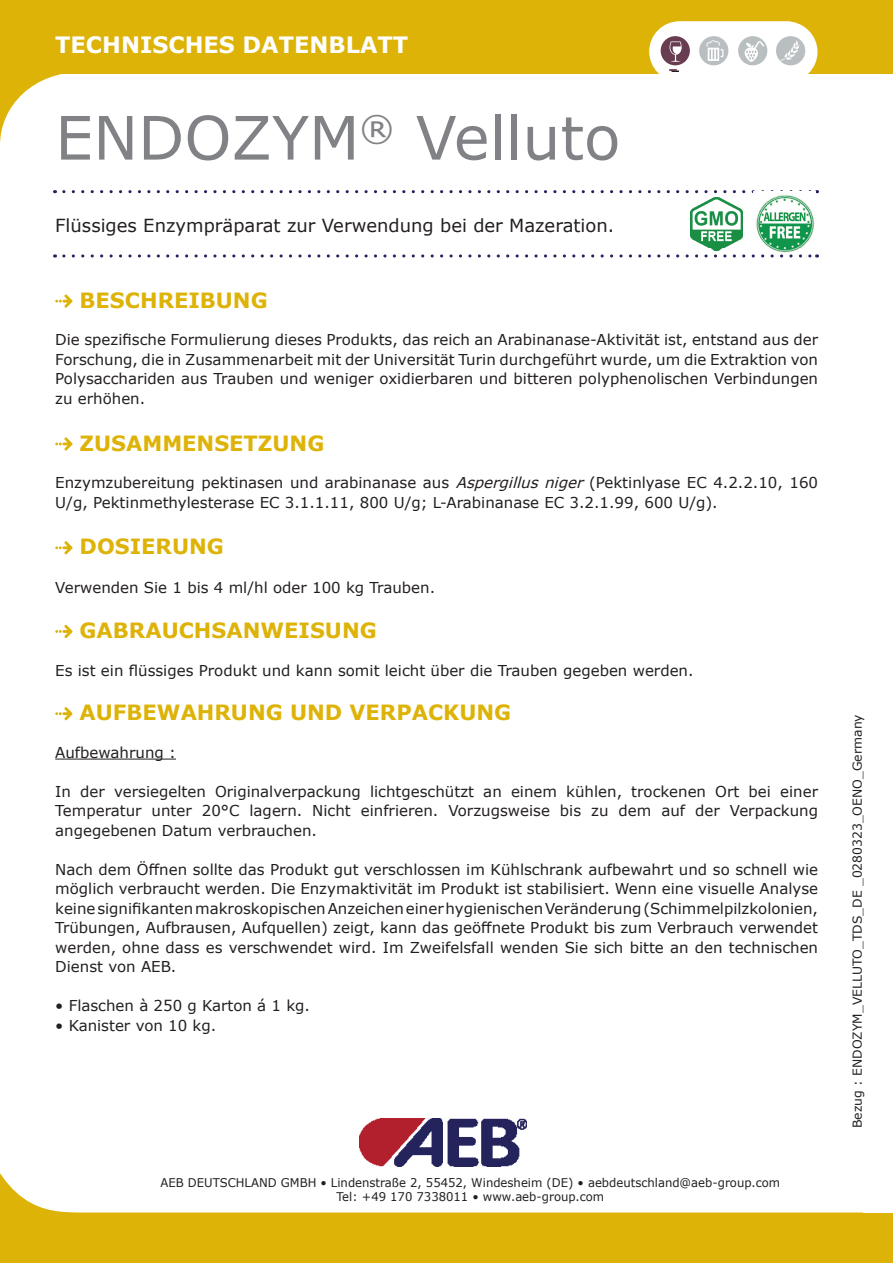
<style>
.page{position:relative;width:893px;height:1263px;background:#fff}
.page>*{position:absolute;margin:0;border:0;box-sizing:border-box;transform-origin:0 0}
.t1{font:60px "Verdana";color:#808285}
.t2{font:700 22.5px "Verdana";color:#fff}
.t3{font:700 21px "Verdana";color:#deb308}
.t4{font:18px "Verdana";color:#231f20}
.t5{font:15px/19.5px "Verdana";color:#231f20;text-align:justify}
.t6{font:12.3px "Verdana";color:#231f20}
.t7{font:12px/14.4px "Verdana";color:#231f20;text-align:center}
.s1{font-style:italic}
</style>
<div class="page">
<div style="left:0;top:0;width:893px;height:73px;background:#deb308"></div>
<svg style="left:0;top:28px;width:863px;height:115px"></svg>
<svg style="left:0;top:1173px;width:64px;height:39px"></svg>
<div style="left:0;top:1212px;width:893px;height:51px;background:#deb308"></div>
<svg style="left:649px;top:21px;width:167px;height:61px"></svg>
<div style="left:650px;top:22px;width:167px;height:60px;background:#fff;border-radius:30px"></div>
<div style="left:776px;top:36px;width:29px;height:29px;background:#b9bec0;border-radius:50%"></div>
<svg style="left:780px;top:40px;width:20px;height:21px"></svg>
<div style="left:738px;top:36px;width:29px;height:29px;background:#b9bec0;border-radius:50%"></div>
<div style="left:661px;top:36px;width:29px;height:29px;background:#693d51;border-radius:50%"></div>
<div style="left:699px;top:36px;width:29px;height:29px;background:#b9bec0;border-radius:50%"></div>
<svg style="left:706px;top:40px;width:17px;height:21px"></svg>
<svg style="left:670px;top:41px;width:12px;height:21px"></svg>
<svg style="left:745px;top:41px;width:20px;height:21px"></svg>
<svg style="left:64px;top:190px;width:753px;height:3px"></svg>
<svg style="left:64px;top:254px;width:753px;height:4px"></svg>
<hr style="left:55px;top:759px;width:121px;height:1px;background:#231f20">
<svg style="left:55px;top:295px;width:17px;height:13px"></svg>
<svg style="left:55px;top:437px;width:17px;height:13px"></svg>
<svg style="left:55px;top:541px;width:17px;height:13px"></svg>
<svg style="left:55px;top:625px;width:17px;height:13px"></svg>
<svg style="left:55px;top:707px;width:17px;height:13px"></svg>
<img style="left:359px;top:1118px;width:168px;height:49px">
<svg style="left:669px;top:69px;width:10px;height:3px"></svg>
<img style="left:690px;top:198px;width:53px;height:53px">
<img style="left:753px;top:192px;width:63px;height:61px">
<h2 class="t2" style="left:55px;top:29px;width:354px">TECHNISCHES DATENBLATT</h2>
<h1 class="t1" style="left:55px;top:97px;width:567px">ENDOZYM<sup>®</sup> Velluto</h1>
<p class="t4" style="left:55px;top:213px;width:561px">Flüssiges Enzympräparat zur Verwendung bei der Mazeration.</p>
<h3 class="t3" style="left:80px;top:285px;width:190px">BESCHREIBUNG</h3>
<p class="t5" style="left:55px;top:330px;width:764px">Die spezifische Formulierung dieses Produkts, das reich an Arabinanase-Aktivität ist, entstand aus der Forschung, die in Zusammenarbeit mit der Universität Turin durchgeführt wurde, um die Extraktion von Polysacchariden aus Trauben und weniger oxidierbaren und bitteren polyphenolischen Verbindungen zu erhöhen.</p>
<h3 class="t3" style="left:80px;top:428px;width:246px">ZUSAMMENSETZUNG</h3>
<p class="t5" style="left:55px;top:473px;width:764px">Enzymzubereitung pektinasen und arabinanase aus <span class="s1">Aspergillus niger</span> (Pektinlyase EC 4.2.2.10, 160<br>U/g, Pektinmethylesterase EC 3.1.1.11, 800 U/g; L-Arabinanase EC 3.2.1.99, 600 U/g).</p>
<h3 class="t3" style="left:80px;top:532px;width:146px">DOSIERUNG</h3>
<p class="t5" style="left:55px;top:578px;width:381px">Verwenden Sie 1 bis 4 ml/hl oder 100 kg Trauben.</p>
<h3 class="t3" style="left:80px;top:615px;width:299px">GABRAUCHSANWEISUNG</h3>
<p class="t5" style="left:55px;top:660px;width:640px">Es ist ein flüssiges Produkt und kann somit leicht über die Trauben gegeben werden.</p>
<h3 class="t3" style="left:80px;top:698px;width:433px">AUFBEWAHRUNG UND VERPACKUNG</h3>
<p class="t5" style="left:55px;top:742px;width:122px">Aufbewahrung :</p>
<p class="t5" style="left:55px;top:781px;width:764px">In der versiegelten Originalverpackung lichtgeschützt an einem kühlen, trockenen Ort bei einer Temperatur unter 20°C lagern. Nicht einfrieren. Vorzugsweise bis zu dem auf der Verpackung angegebenen Datum verbrauchen.</p>
<p class="t5" style="left:55px;top:859px;width:764px">Nach dem Öffnen sollte das Produkt gut verschlossen im Kühlschrank aufbewahrt und so schnell wie möglich verbraucht werden. Die Enzymaktivität im Produkt ist stabilisiert. Wenn eine visuelle Analyse keine signifikanten makroskopischen Anzeichen einer hygienischen Veränderung (Schimmelpilzkolonien, Trübungen, Aufbrausen, Aufquellen) zeigt, kann das geöffnete Produkt bis zum Verbrauch verwendet werden, ohne dass es verschwendet wird. Im Zweifelsfall wenden Sie sich bitte an den technischen Dienst von AEB.</p>
<p class="t5" style="left:55px;top:996px;width:256px">• Flaschen à 250 g Karton á 1 kg.</p>
<p class="t5" style="left:55px;top:1015px;width:163px">• Kanister von 10 kg.</p>
<p class="t7" style="left:160px;top:1175px;width:621px">AEB DEUTSCHLAND GMBH • Lindenstraße 2, 55452, Windesheim (DE) • aebdeutschland@aeb-group.com<br>Tel: +49 170 7338011 • www.aeb-group.com</p>
<p class="t6" style="left:849px;top:1128px;width:415px;rotate:-90deg">Bezug : ENDOZYM_VELLUTO_TDS_DE _0280323_OENO_Germany</p>
</div>
